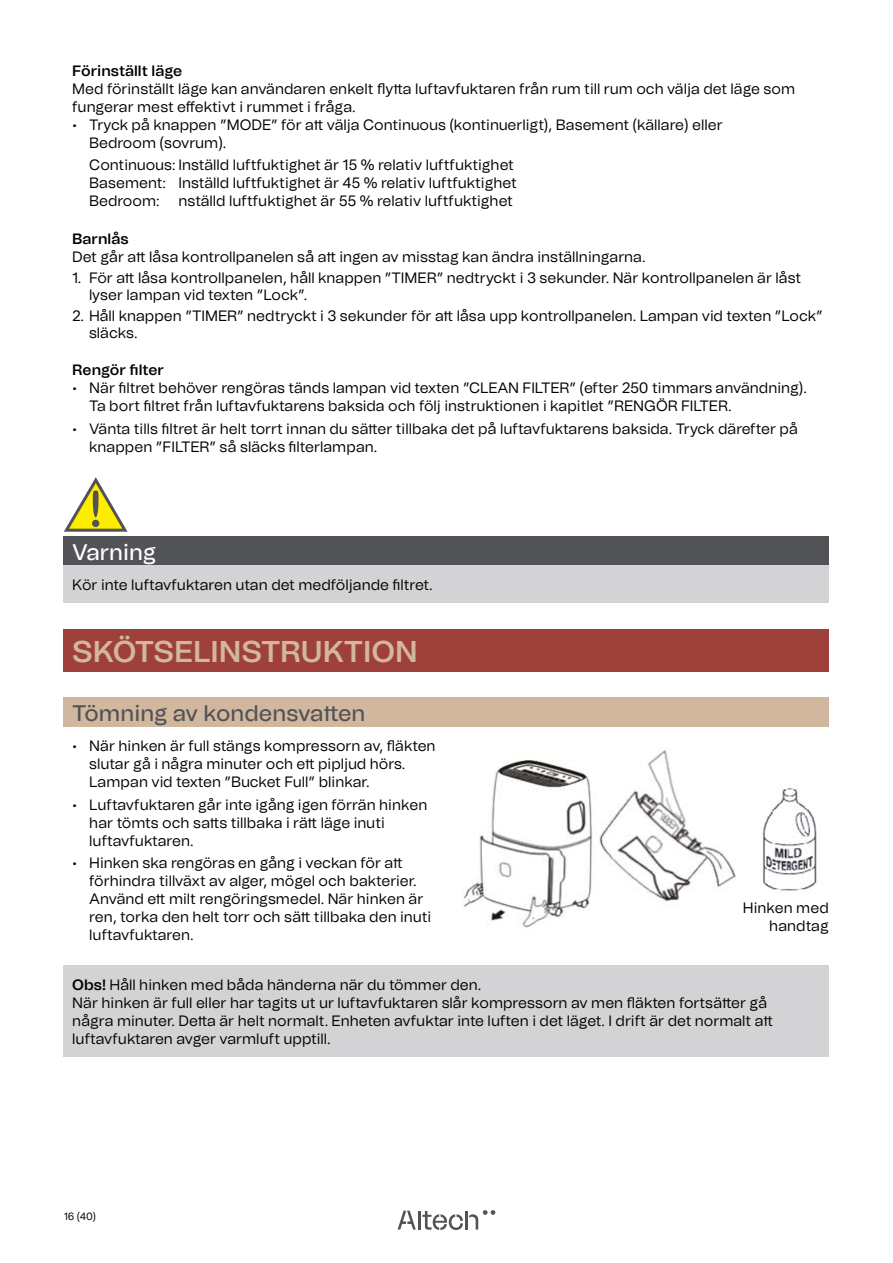
<style>
.page{position:relative;width:893px;height:1263px;background:#fff}
.page>*{position:absolute;margin:0;border:0;box-sizing:border-box;transform-origin:0 0}
.t1{font:600 30px "Tomato Grotesk";color:#d2b79f}
.t2{font:500 22.5px "Tomato Grotesk";color:#525356}
.t3{font:500 22.5px "Tomato Grotesk";letter-spacing:-.005em;color:#fff}
.t4{font:15px/18px "Tomato Grotesk";color:#000}
.t5{font:600 15px "Tomato Grotesk";color:#000}
.t6{font:10.5px "Tomato Grotesk";color:#000}
.s1{font-weight:600}
</style>
<div class="page">
<img style="left:760px;top:783px;width:57px;height:111px">
<img style="left:599px;top:750px;width:137px;height:152px">
<img style="left:463px;top:760px;width:129px;height:168px">
<hr style="left:465px;top:1211px;width:3px;height:18px;background:#525356">
<svg style="left:398px;top:1211px;width:65px;height:19px"></svg>
<svg style="left:469px;top:1210px;width:26px;height:19px"></svg>
<div style="left:64px;top:536px;width:765px;height:30px;background:#525356"></div>
<div style="left:64px;top:566px;width:765px;height:37px;background:#d3d3d6"></div>
<svg style="left:64px;top:477px;width:64px;height:55px"></svg>
<div style="left:64px;top:629px;width:765px;height:42px;background:#9e413a"></div>
<div style="left:64px;top:697px;width:765px;height:29px;background:#d2b79f"></div>
<div style="left:64px;top:965px;width:765px;height:92px;background:#d3d3d6"></div>
<p class="t5" style="left:72px;top:60px;width:111px">Förinställt läge</p>
<p class="t4" style="left:72px;top:79px;width:724px">Med förinställt läge kan användaren enkelt flytta luftavfuktaren från rum till rum och välja det läge som fungerar mest effektivt i rummet i fråga.</p>
<p class="t4" style="left:89px;top:115px;width:635px;text-indent:-17px">• Tryck på knappen ”MODE” för att välja Continuous (kontinuerligt), Basement (källare) eller<br>Bedroom (sovrum).</p>
<p class="t4" style="left:89px;top:155px;width:429px">Continuous: Inställd luftfuktighet är 15 % relativ luftfuktighet<br>Basement: Inställd luftfuktighet är 45 % relativ luftfuktighet<br>Bedroom:</p>
<p class="t4" style="left:179px;top:191px;width:336px">nställd luftfuktighet är 55 % relativ luftfuktighet</p>
<p class="t5" style="left:72px;top:227px;width:58px">Barnlås</p>
<p class="t4" style="left:72px;top:247px;width:573px">Det går att låsa kontrollpanelen så att ingen av misstag kan ändra inställningarna.</p>
<p class="t4" style="left:89px;top:269px;width:714px;line-height:17px;text-indent:-17px">1. För att låsa kontrollpanelen, håll knappen ”TIMER” nedtryckt i 3 sekunder. När kontrollpanelen är låst lyser lampan vid texten ”Lock”.</p>
<p class="t4" style="left:89px;top:307px;width:735px;line-height:17px;text-indent:-17px">2. Håll knappen ”TIMER” nedtryckt i 3 sekunder för att låsa upp kontrollpanelen. Lampan vid texten ”Lock” släcks.</p>
<p class="t5" style="left:72px;top:359px;width:93px">Rengör filter</p>
<p class="t4" style="left:89px;top:379px;width:717px;text-indent:-17px">• När filtret behöver rengöras tänds lampan vid texten ”CLEAN FILTER” (efter 250 timmars användning).<br>Ta bort filtret från luftavfuktarens baksida och följ instruktionen i kapitlet ”RENGÖR FILTER.</p>
<p class="t4" style="left:89px;top:419px;width:710px;text-indent:-17px">• Vänta tills filtret är helt torrt innan du sätter tillbaka det på luftavfuktarens baksida. Tryck därefter på knappen ”FILTER” så släcks filterlampan.</p>
<h2 class="t3" style="left:72px;top:536px;width:85px">Varning</h2>
<p class="t4" style="left:72px;top:576px;width:360px">Kör inte luftavfuktaren utan det medföljande filtret.</p>
<h1 class="t1" style="left:72px;top:630px;width:347px">SKÖTSELINSTRUKTION</h1>
<h2 class="t2" style="left:72px;top:697px;width:295px">Tömning av kondensvatten</h2>
<p class="t4" style="left:89px;top:737px;width:348px;text-indent:-17px">• När hinken är full stängs kompressorn av, fläkten slutar gå i några minuter och ett pipljud hörs.<br>Lampan vid texten ”Bucket Full” blinkar.</p>
<p class="t4" style="left:89px;top:795px;width:340px;text-indent:-17px">• Luftavfuktaren går inte igång igen förrän hinken har tömts och satts tillbaka i rätt läge inuti luftavfuktaren.</p>
<p class="t4" style="left:89px;top:853px;width:343px;text-indent:-17px">• Hinken ska rengöras en gång i veckan för att förhindra tillväxt av alger, mögel och bakterier.<br>Använd ett milt rengöringsmedel. När hinken är ren, torka den helt torr och sätt tillbaka den inuti luftavfuktaren.</p>
<p class="t4" style="left:743px;top:899px;width:87px;text-align:right">Hinken med handtag</p>
<p class="t4" style="left:72px;top:975px;width:702px"><span class="s1">Obs!</span> Håll hinken med båda händerna när du tömmer den.<br>När hinken är full eller har tagits ut ur luftavfuktaren slår kompressorn av men fläkten fortsätter gå några minuter. Detta är helt normalt. Enheten avfuktar inte luften i det läget. I drift är det normalt att luftavfuktaren avger varmluft upptill.</p>
<p class="t6" style="left:64px;top:1209px;width:34px">16 (40)</p>
</div>
